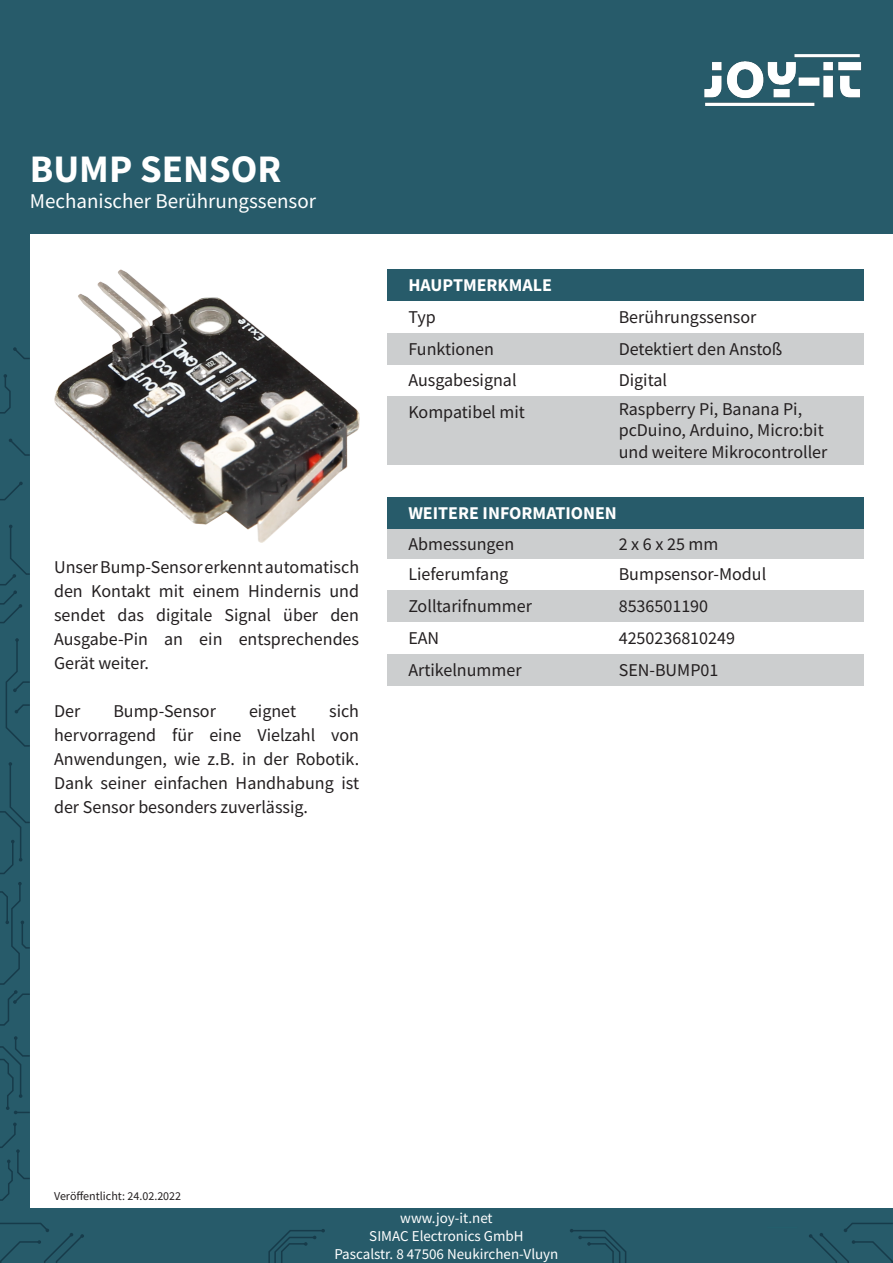
<style>
.page{position:relative;width:893px;height:1263px;background:#fff}
.page>*{position:absolute;margin:0;border:0;box-sizing:border-box;transform-origin:0 0}
.t1{font:700 39px "Source Sans Pro";color:#fff}
.t2{font:21px "Source Sans Pro";color:#fff}
.t3{font:18px/24px "Source Sans Pro";color:#231f20;text-align:justify}
.t4{font:700 18px "Source Sans Pro";color:#fff}
.t5{font:15px "Source Sans Pro";color:#fff}
.t6{font:12px "Source Sans Pro";color:#231f20}
</style>
<div class="page">
<div style="left:0;top:0;width:893px;height:234px;background:#275b6a"></div>
<img style="left:704px;top:54px;width:158px;height:52px">
<div style="left:0;top:208px;width:30px;height:1055px;background:#275b6a"></div>
<div style="left:387px;top:269px;width:476px;height:32px;background:#275b6a"></div>
<svg style="left:0;top:1122px;width:30px;height:79px"></svg>
<svg style="left:0;top:1036px;width:30px;height:78px"></svg>
<svg style="left:0;top:882px;width:30px;height:144px"></svg>
<svg style="left:0;top:762px;width:30px;height:112px"></svg>
<svg style="left:5px;top:638px;width:25px;height:109px"></svg>
<svg style="left:0;top:525px;width:30px;height:99px"></svg>
<svg style="left:0;top:482px;width:23px;height:19px"></svg>
<svg style="left:9px;top:438px;width:21px;height:18px"></svg>
<svg style="left:0;top:374px;width:11px;height:40px"></svg>
<svg style="left:13px;top:347px;width:17px;height:12px"></svg>
<div style="left:387px;top:654px;width:476px;height:32px;background:#cccecf"></div>
<div style="left:387px;top:529px;width:476px;height:29px;background:#cccecf"></div>
<div style="left:387px;top:590px;width:476px;height:32px;background:#cccecf"></div>
<div style="left:387px;top:333px;width:476px;height:32px;background:#cccecf"></div>
<div style="left:387px;top:396px;width:476px;height:69px;background:#cccecf"></div>
<div style="left:387px;top:497px;width:476px;height:32px;background:#275b6a"></div>
<div style="left:0;top:1209px;width:893px;height:54px;background:#275b6a"></div>
<svg style="left:268px;top:1229px;width:57px;height:34px"></svg>
<svg style="left:570px;top:1229px;width:57px;height:34px"></svg>
<svg style="left:0;top:1223px;width:84px;height:40px"></svg>
<svg style="left:809px;top:1223px;width:84px;height:40px"></svg>
<img style="left:54px;top:269px;width:305px;height:273px">
<p class="t1" style="left:30px;top:143px;width:253px">BUMP SENSOR</p>
<p class="t2" style="left:30px;top:187px;width:288px">Mechanischer Berührungssensor</p>
<p class="t3" style="left:54px;top:555px;width:307px">Unser Bump-Sensor erkennt automatisch den Kontakt mit einem Hindernis und sendet das digitale Signal über den Ausgabe-Pin an ein entsprechendes Gerät weiter.</p>
<p class="t3" style="left:54px;top:699px;width:28px">Der</p>
<p class="t3" style="left:113px;top:699px;width:104px">Bump-Sensor</p>
<p class="t3" style="left:249px;top:699px;width:49px">eignet</p>
<p class="t3" style="left:54px;top:699px;width:307px;text-indent:275px">sich hervorragend für eine Vielzahl von Anwendungen, wie z.B. in der Robotik.<br>Dank seiner einfachen Handhabung ist der Sensor besonders zuverlässig.</p>
<p class="t4" style="left:408px;top:273px;width:145px">HAUPTMERKMALE</p>
<p class="t3" style="left:408px;top:305px;width:29px">Typ</p>
<p class="t3" style="left:619px;top:305px;width:139px">Berührungssensor</p>
<p class="t3" style="left:408px;top:336px;width:87px">Funktionen</p>
<p class="t3" style="left:619px;top:336px;width:165px">Detektiert den Anstoß</p>
<p class="t3" style="left:408px;top:368px;width:110px">Ausgabesignal</p>
<p class="t3" style="left:619px;top:368px;width:50px">Digital</p>
<p class="t3" style="left:408px;top:400px;width:118px">Kompatibel mit</p>
<p class="t3" style="left:619px;top:398px;width:210px;line-height:21.6px;text-align:left">Raspberry Pi, Banana Pi, pcDuino, Arduino, Micro:bit und weitere Mikrocontroller</p>
<p class="t4" style="left:408px;top:500px;width:210px">WEITERE INFORMATIONEN</p>
<p class="t3" style="left:408px;top:531px;width:107px">Abmessungen</p>
<p class="t3" style="left:619px;top:531px;width:101px">2 x 6 x 25 mm</p>
<p class="t3" style="left:408px;top:562px;width:101px">Lieferumfang</p>
<p class="t3" style="left:408px;top:594px;width:125px">Zolltarifnummer</p>
<p class="t3" style="left:408px;top:626px;width:32px">EAN</p>
<p class="t3" style="left:619px;top:562px;width:149px">Bumpsensor-Modul</p>
<p class="t3" style="left:619px;top:594px;width:91px">8536501190</p>
<p class="t3" style="left:619px;top:626px;width:118px">4250236810249</p>
<p class="t3" style="left:408px;top:657px;width:115px">Artikelnummer</p>
<p class="t3" style="left:619px;top:657px;width:101px">SEN-BUMP01</p>
<p class="t6" style="left:54px;top:1188px;width:129px">Veröffentlicht: 24.02.2022</p>
<p class="t5" style="left:400px;top:1208px;width:94px">www.joy-it.net</p>
<p class="t5" style="left:369px;top:1226px;width:156px">SIMAC Electronics GmbH</p>
<p class="t5" style="left:334px;top:1244px;width:226px">Pascalstr. 8 47506 Neukirchen-Vluyn</p>
</div>
